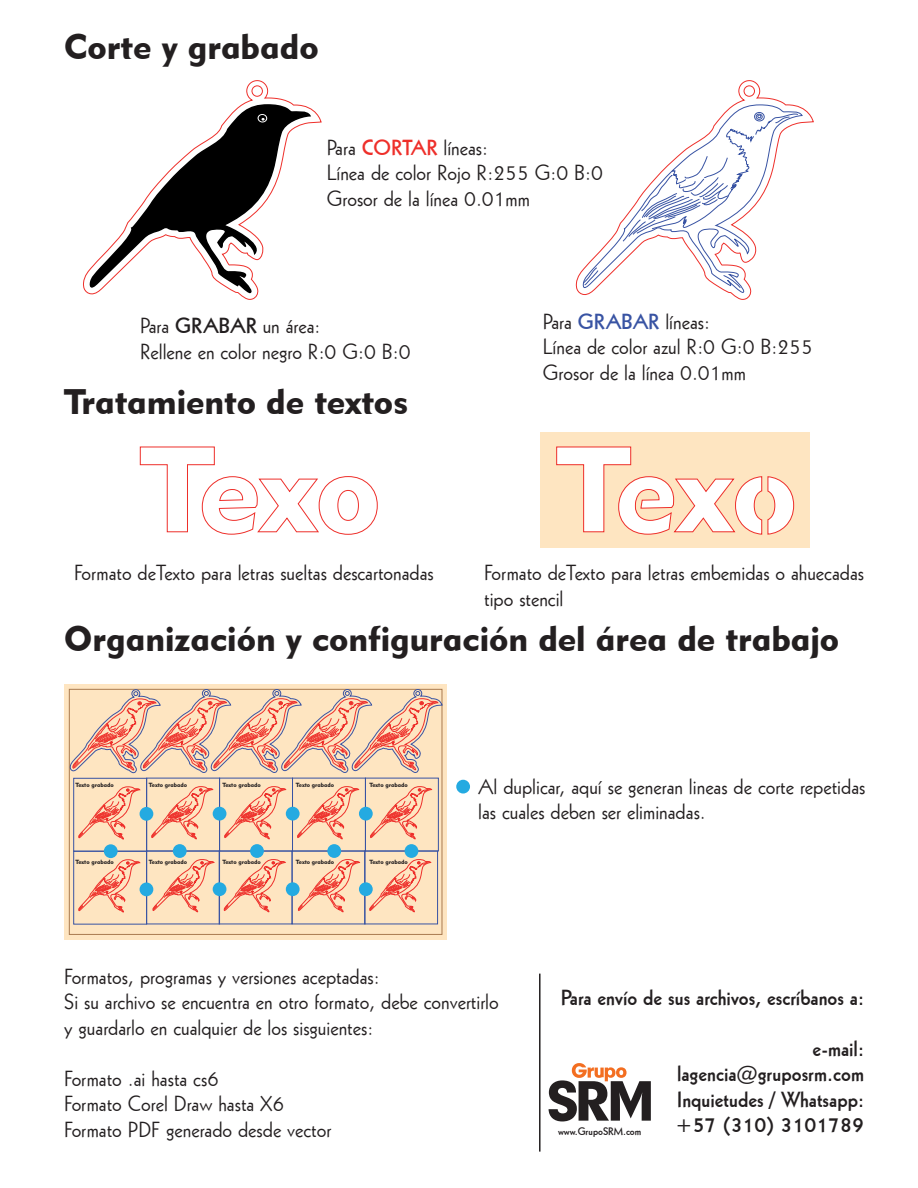
<style>
.page{position:relative;width:918px;height:1188px;background:#fff}
.page>*{position:absolute;margin:0;border:0;box-sizing:border-box;transform-origin:0 0}
.t1{font:35.4px "Geometric 415 BT Black A";color:#231f20}
.t2{font:21.3px/25.5px "Geometric 231 BT Roman C";color:#231f20}
.t3{font:21.3px/25.5px "Geometric 231 BT Bold C";color:#231f20;text-align:justify}
.t4{font:10.5px "Geometric 231 BT Bold C";color:#231f20}
.t5{font:6px "Geometric 415 BT Black A";color:#231f20}
.s1{font-family:"Geometric 231 BT Bold C";color:#ee2f2a}
.s2{font-family:"Geometric 231 BT Bold C"}
.s3{font-family:"Geometric 231 BT Bold C";color:#3853a3}
</style>
<div class="page">
<svg style="left:576px;top:80px;width:237px;height:219px"></svg>
<div style="left:744px;top:86px;width:11px;height:11px;border:1px solid #ee2f2a;border-radius:50%"></div>
<svg style="left:583px;top:105px;width:219px;height:188px"></svg>
<svg style="left:83px;top:80px;width:238px;height:220px"></svg>
<div style="left:252px;top:86px;width:11px;height:11px;border:1px solid #ee2f2a;border-radius:50%"></div>
<svg style="left:90px;top:103px;width:222px;height:192px"></svg>
<svg style="left:140px;top:447px;width:237px;height:87px"></svg>
<div style="left:540px;top:433px;width:270px;height:115px;background:#fee5c1"></div>
<svg style="left:557px;top:447px;width:205px;height:87px"></svg>
<svg style="left:768px;top:477px;width:26px;height:57px"></svg>
<div style="left:456px;top:780px;width:14px;height:14px;background:#24aae1;border-radius:50%"></div>
<div style="left:64px;top:684px;width:383px;height:255px;background:#fee5c1"></div>
<svg style="left:79px;top:787px;width:61px;height:52px"></svg>
<svg style="left:70px;top:689px;width:372px;height:84px"></svg>
<div style="left:74px;top:778px;width:73px;height:73px;border:1px solid #3853a3"></div>
<svg style="left:79px;top:860px;width:61px;height:52px"></svg>
<div style="left:74px;top:851px;width:73px;height:73px;border:1px solid #3853a3"></div>
<svg style="left:153px;top:860px;width:61px;height:52px"></svg>
<svg style="left:224px;top:860px;width:61px;height:52px"></svg>
<div style="left:219px;top:851px;width:73px;height:73px;border:1px solid #3853a3"></div>
<svg style="left:298px;top:860px;width:61px;height:52px"></svg>
<div style="left:292px;top:851px;width:73px;height:73px;border:1px solid #3853a3"></div>
<svg style="left:370px;top:860px;width:61px;height:52px"></svg>
<div style="left:365px;top:851px;width:73px;height:73px;border:1px solid #3853a3"></div>
<svg style="left:152px;top:787px;width:61px;height:52px"></svg>
<div style="left:147px;top:778px;width:73px;height:73px;border:1px solid #3853a3"></div>
<svg style="left:224px;top:787px;width:62px;height:52px"></svg>
<svg style="left:297px;top:787px;width:62px;height:52px"></svg>
<div style="left:292px;top:778px;width:73px;height:73px;border:1px solid #3853a3"></div>
<svg style="left:370px;top:787px;width:62px;height:52px"></svg>
<div style="left:365px;top:778px;width:73px;height:73px;border:1px solid #3853a3"></div>
<div style="left:104px;top:844px;width:14px;height:14px;background:#24aae1;border-radius:50%"></div>
<div style="left:173px;top:844px;width:14px;height:14px;background:#24aae1;border-radius:50%"></div>
<div style="left:250px;top:844px;width:14px;height:14px;background:#24aae1;border-radius:50%"></div>
<div style="left:327px;top:844px;width:14px;height:14px;background:#24aae1;border-radius:50%"></div>
<div style="left:405px;top:844px;width:13px;height:14px;background:#24aae1;border-radius:50%"></div>
<div style="left:140px;top:807px;width:13px;height:14px;background:#24aae1;border-radius:50%"></div>
<div style="left:140px;top:883px;width:13px;height:13px;background:#24aae1;border-radius:50%"></div>
<div style="left:213px;top:807px;width:13px;height:14px;background:#24aae1;border-radius:50%"></div>
<div style="left:286px;top:807px;width:14px;height:14px;background:#24aae1;border-radius:50%"></div>
<div style="left:359px;top:807px;width:14px;height:14px;background:#24aae1;border-radius:50%"></div>
<div style="left:213px;top:882px;width:13px;height:14px;background:#24aae1;border-radius:50%"></div>
<div style="left:286px;top:882px;width:14px;height:14px;background:#24aae1;border-radius:50%"></div>
<div style="left:359px;top:882px;width:14px;height:14px;background:#24aae1;border-radius:50%"></div>
<svg style="left:549px;top:1063px;width:102px;height:58px"></svg>
<hr style="left:539px;top:974px;width:2px;height:178px;background:#231f20">
<h1 class="t1" style="left:64px;top:25px;width:256px">Corte y grabado</h1>
<p class="t2" style="left:327px;top:134px;width:278px">Para <span class="s1">CORTAR</span> líneas:<br>Línea de color Rojo R:255 G:0 B:0<br>Grosor de la línea 0.01mm</p>
<p class="t2" style="left:140px;top:312px;width:272px">Para <span class="s2">GRABAR</span> un área:<br>Rellene en color negro R:0 G:0 B:0</p>
<p class="t2" style="left:543px;top:308px;width:272px">Para <span class="s3">GRABAR</span> líneas:<br>Línea de color azul R:0 G:0 B:255<br>Grosor de la línea 0.01mm</p>
<h1 class="t1" style="left:64px;top:380px;width:345px">Tratamiento de textos</h1>
<p class="t2" style="left:74px;top:560px;width:361px">Formato deTexto para letras sueltas descartonadas</p>
<p class="t2" style="left:484px;top:560px;width:381px">Formato deTexto para letras embemidas o ahuecadas tipo stencil</p>
<h1 class="t1" style="left:64px;top:617px;width:776px">Organización y configuración del área de trabajo</h1>
<p class="t5" style="left:75px;top:782px;width:40px">Texto grabado</p>
<p class="t5" style="left:149px;top:781px;width:40px">Texto grabado</p>
<p class="t5" style="left:222px;top:781px;width:40px">Texto grabado</p>
<p class="t5" style="left:296px;top:781px;width:40px">Texto grabado</p>
<p class="t5" style="left:369px;top:781px;width:40px">Texto grabado</p>
<p class="t5" style="left:75px;top:858px;width:40px">Texto grabado</p>
<p class="t5" style="left:149px;top:858px;width:40px">Texto grabado</p>
<p class="t5" style="left:222px;top:858px;width:40px">Texto grabado</p>
<p class="t5" style="left:296px;top:858px;width:40px">Texto grabado</p>
<p class="t5" style="left:369px;top:858px;width:40px">Texto grabado</p>
<p class="t2" style="left:478px;top:773px;width:389px">Al duplicar, aquí se generan lineas de corte repetidas las cuales deben ser eliminadas.</p>
<p class="t2" style="left:64px;top:963px;width:436px">Formatos, programas y versiones aceptadas:<br>Si su archivo se encuentra en otro formato, debe convertirlo y guardarlo en cualquier de los sisguientes:</p>
<p class="t2" style="left:64px;top:1065px;width:268px">Formato .ai hasta cs6<br>Formato Corel Draw hasta X6<br>Formato PDF generado desde vector</p>
<p class="t3" style="left:561px;top:984px;width:305px">Para envío de sus archivos, escríbanos a:</p>
<p class="t3" style="left:675px;top:1035px;width:190px;text-indent:138px">e-mail: lagencia@gruposrm.com Inquietudes / Whatsapp: +57 (310) 3101789</p>
<p class="t4" style="left:558px;top:1124px;width:85px">www.GrupoSRM.com</p>
</div>
